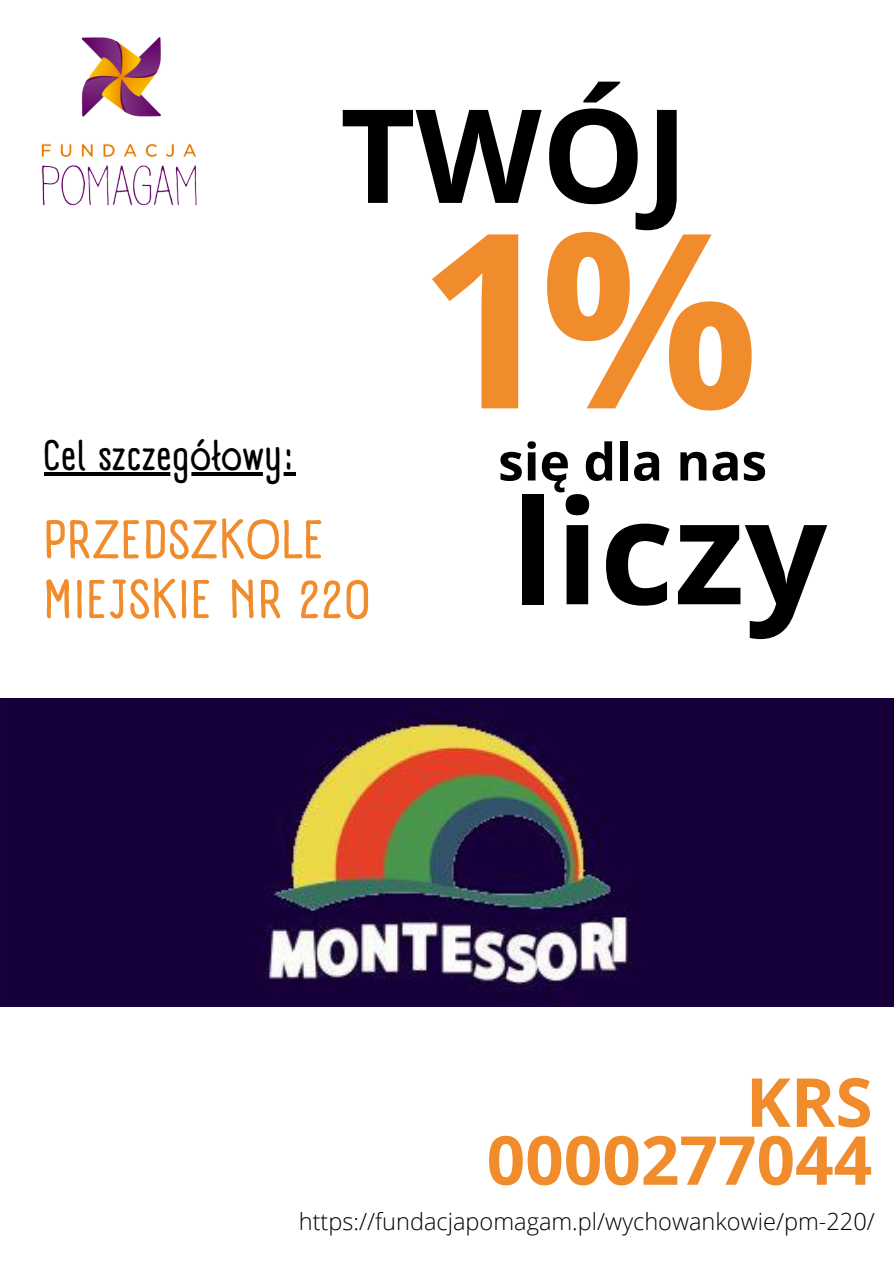
<style>
.page{position:relative;width:894px;height:1264px;background:#fff}
.page>*{position:absolute;margin:0;border:0;box-sizing:border-box;transform-origin:0 0}
.t1{font:700 243.45px "Open Sans";color:#f18c2c}
.t2{font:700 144.9px "Open Sans";color:#000}
.t3{font:700 130.2px "Open Sans";color:#000}
.t4{font:700 67.65px "Open Sans";color:#f18c2c}
.t5{font:700 53.1px/59.7px "A Day Without Sun Text";letter-spacing:.02em;color:#f18c2c}
.t6{font:700 51.6px "Open Sans";color:#000}
.t7{font:700 41.25px "A Day Without Sun Text";letter-spacing:.02em;color:#000}
.t8{font:300 23.55px "Open Sans";color:#000}
</style>
<div class="page">
<img style="left:41px;top:37px;width:156px;height:169px">
<img style="left:0;top:698px;width:893px;height:308px">
<svg style="left:44px;top:472px;width:251px;height:4px"></svg>
<p class="t3" style="left:340px;top:64px;width:349px">TWÓJ</p>
<p class="t1" style="left:417px;top:148px;width:343px">1%</p>
<p class="t7" style="left:44px;top:431px;width:252px">Cel szczegółowy:</p>
<p class="t5" style="left:44px;top:510px;width:328px">PRZEDSZKOLE<br>MIEJSKIE NR 220</p>
<p class="t6" style="left:498px;top:425px;width:270px">się dla nas</p>
<p class="t2" style="left:511px;top:449px;width:317px">liczy</p>
<p class="t4" style="left:745px;top:1054px;width:128px">KRS</p>
<p class="t4" style="left:486px;top:1112px;width:387px">0000277044</p>
<p class="t8" style="left:299px;top:1204px;width:577px">https://fundacjapomagam.pl/wychowankowie/pm-220/</p>
</div>
